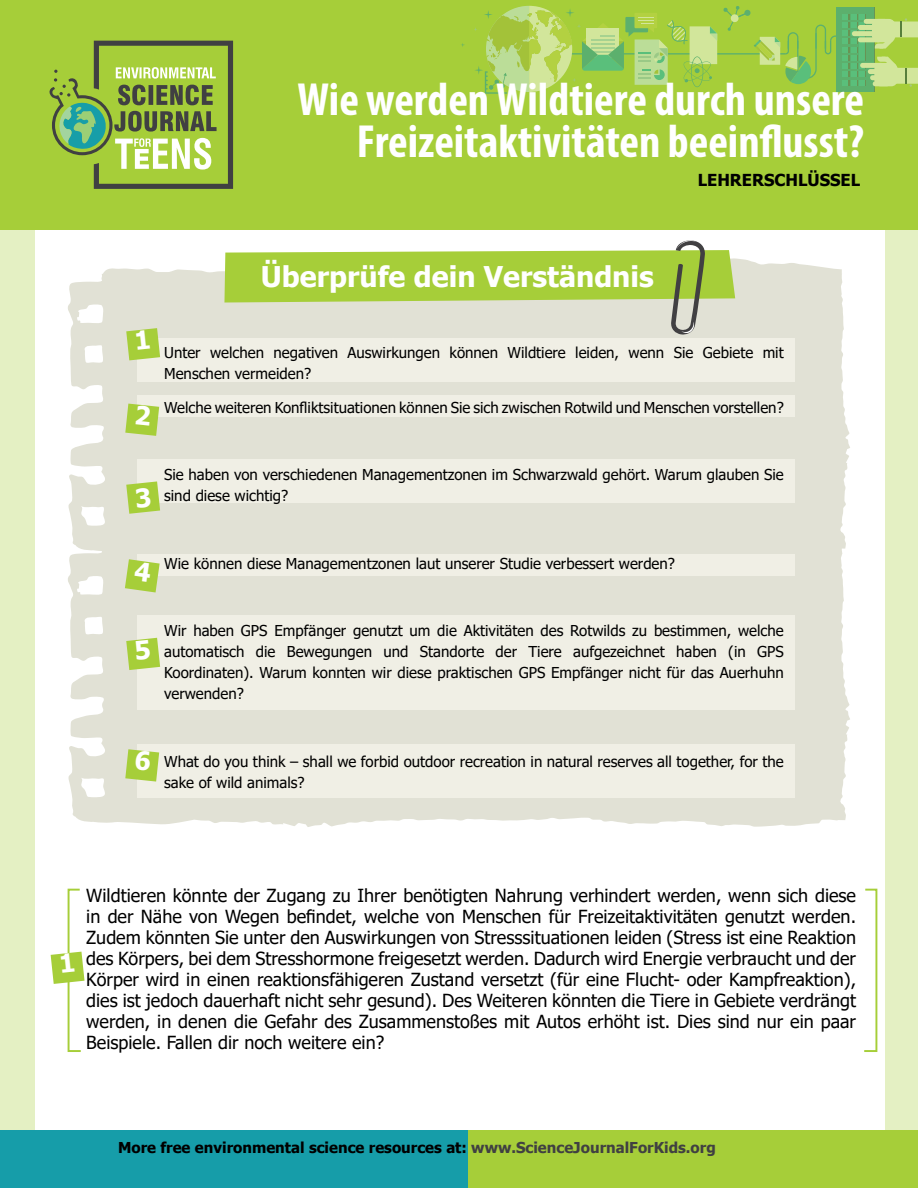
<style>
.page{position:relative;width:918px;height:1188px;background:#e4f0c3}
.page>*{position:absolute;margin:0;border:0;box-sizing:border-box;transform-origin:0 0}
.t1{font:700 condensed 46.65px/42px "Myriad Pro";color:#fff;text-align:right}
.t2{font:700 28.5px "Tahoma";color:#fff}
.t3{font:18px/21px "Tahoma";color:#000;text-align:justify}
.t4{font:700 16.5px "Tahoma";color:#000}
.t5{font:15px/21px "Tahoma";color:#000}
.t6{font:700 15px "Tahoma";color:#000}
.s1{color:#404042}
</style>
<div class="page">
<div style="left:35px;top:230px;width:849px;height:911px;background:#fff"></div>
<div style="left:0;top:0;width:918px;height:230px;background:#a6ce39"></div>
<div style="left:452px;top:1130px;width:466px;height:58px;background:#a6ce39"></div>
<div style="left:0;top:1130px;width:468px;height:58px;background:#169da9"></div>
<svg style="left:49px;top:41px;width:184px;height:148px"></svg>
<svg style="left:864px;top:888px;width:14px;height:164px"></svg>
<svg style="left:68px;top:258px;width:782px;height:270px;background:#e3e3d8"></svg>
<svg style="left:68px;top:528px;width:782px;height:299px;background:#e3e3d8"></svg>
<svg style="left:224px;top:240px;width:511px;height:97px;background:#c4d88a"></svg>
<div style="left:137px;top:339px;width:658px;height:43px;background:#f0efe5"></div>
<div style="left:137px;top:396px;width:658px;height:21px;background:#f0efe5"></div>
<div style="left:137px;top:555px;width:658px;height:21px;background:#f0efe5"></div>
<div style="left:137px;top:460px;width:658px;height:43px;background:#f0efe5"></div>
<div style="left:137px;top:744px;width:658px;height:54px;background:#f0efe5"></div>
<div style="left:137px;top:616px;width:658px;height:94px;background:#f0efe5"></div>
<div style="left:836px;top:7px;width:38px;height:85px;background:#5cb06d"></div>
<div style="left:868px;top:69px;width:23px;height:5px;background:#d2e69b;border-radius:2px"></div>
<div style="left:874px;top:63px;width:24px;height:23px;background:#d2e69b;border-radius:6px"></div>
<div style="left:873px;top:81px;width:16px;height:5px;background:#d2e69b;border-radius:2px"></div>
<div style="left:870px;top:75px;width:23px;height:5px;background:#d2e69b;border-radius:2px"></div>
<div style="left:860px;top:63px;width:23px;height:5px;background:#d2e69b;border-radius:2px"></div>
<div style="left:872px;top:19px;width:23px;height:23px;background:#d2e69b;border-radius:6px"></div>
<div style="left:864px;top:19px;width:23px;height:5px;background:#d2e69b;border-radius:2px"></div>
<div style="left:858px;top:25px;width:23px;height:5px;background:#d2e69b;border-radius:2px"></div>
<div style="left:858px;top:37px;width:23px;height:5px;background:#d2e69b;border-radius:2px"></div>
<div style="left:852px;top:31px;width:23px;height:5px;background:#d2e69b;border-radius:2px"></div>
<svg style="left:877px;top:57px;width:41px;height:30px"></svg>
<svg style="left:875px;top:18px;width:43px;height:31px"></svg>
<svg style="left:474px;top:6px;width:392px;height:88px"></svg>
<svg style="left:51px;top:888px;width:34px;height:164px"></svg>
<svg style="left:126px;top:328px;width:34px;height:32px"></svg>
<svg style="left:126px;top:638px;width:34px;height:32px"></svg>
<svg style="left:125px;top:404px;width:34px;height:32px"></svg>
<svg style="left:125px;top:749px;width:34px;height:33px"></svg>
<svg style="left:125px;top:559px;width:35px;height:33px"></svg>
<svg style="left:126px;top:481px;width:34px;height:33px"></svg>
<h1 class="t1" style="left:298px;top:77px;width:568px">Wie werden Wildtiere durch unsere<br>Freizeitaktivitäten beeinflusst?</h1>
<h2 class="t2" style="left:261px;top:257px;width:394px">Überprüfe dein Verständnis</h2>
<p class="t4" style="left:698px;top:168px;width:164px">LEHRERSCHLÜSSEL</p>
<p class="t5" style="left:164px;top:343px;width:621px">Unter welchen negativen Auswirkungen können Wildtiere leiden, wenn Sie Gebiete mit<br>Menschen vermeiden?</p>
<p class="t5" style="left:164px;top:397px;width:621px">Welche weiteren Konfliktsituationen können Sie sich zwischen Rotwild und Menschen vorstellen?</p>
<p class="t5" style="left:164px;top:465px;width:621px">Sie haben von verschiedenen Managementzonen im Schwarzwald gehört. Warum glauben Sie sind diese wichtig?</p>
<p class="t5" style="left:164px;top:553px;width:512px">Wie können diese Managementzonen laut unserer Studie verbessert werden?</p>
<p class="t5" style="left:164px;top:621px;width:621px;text-align:justify">Wir haben GPS Empfänger genutzt um die Aktivitäten des Rotwilds zu bestimmen, welche automatisch die Bewegungen und Standorte der Tiere aufgezeichnet haben (in GPS Koordinaten). Warum konnten wir diese praktischen GPS Empfänger nicht für das Auerhuhn verwenden?</p>
<p class="t5" style="left:164px;top:752px;width:621px">What do you think – shall we forbid outdoor recreation in natural reserves all together, for the sake of wild animals?</p>
<p class="t3" style="left:86px;top:886px;width:771px">Wildtieren könnte der Zugang zu Ihrer benötigten Nahrung verhindert werden, wenn sich diese in der Nähe von Wegen befindet, welche von Menschen für Freizeitaktivitäten genutzt werden.<br>Zudem könnten Sie unter den Auswirkungen von Stresssituationen leiden (Stress ist eine Reaktion des Körpers, bei dem Stresshormone freigesetzt werden. Dadurch wird Energie verbraucht und der Körper wird in einen reaktionsfähigeren Zustand versetzt (für eine Flucht- oder Kampfreaktion), dies ist jedoch dauerhaft nicht sehr gesund). Des Weiteren könnten die Tiere in Gebiete verdrängt werden, in denen die Gefahr des Zusammenstoßes mit Autos erhöht ist. Dies sind nur ein paar Beispiele. Fallen dir noch weitere ein?</p>
<p class="t6" style="left:118px;top:1137px;width:599px">Мore free environmental science resources аt: <span class="s1">www.ScienceJournalForKids.org</span></p>
</div>
